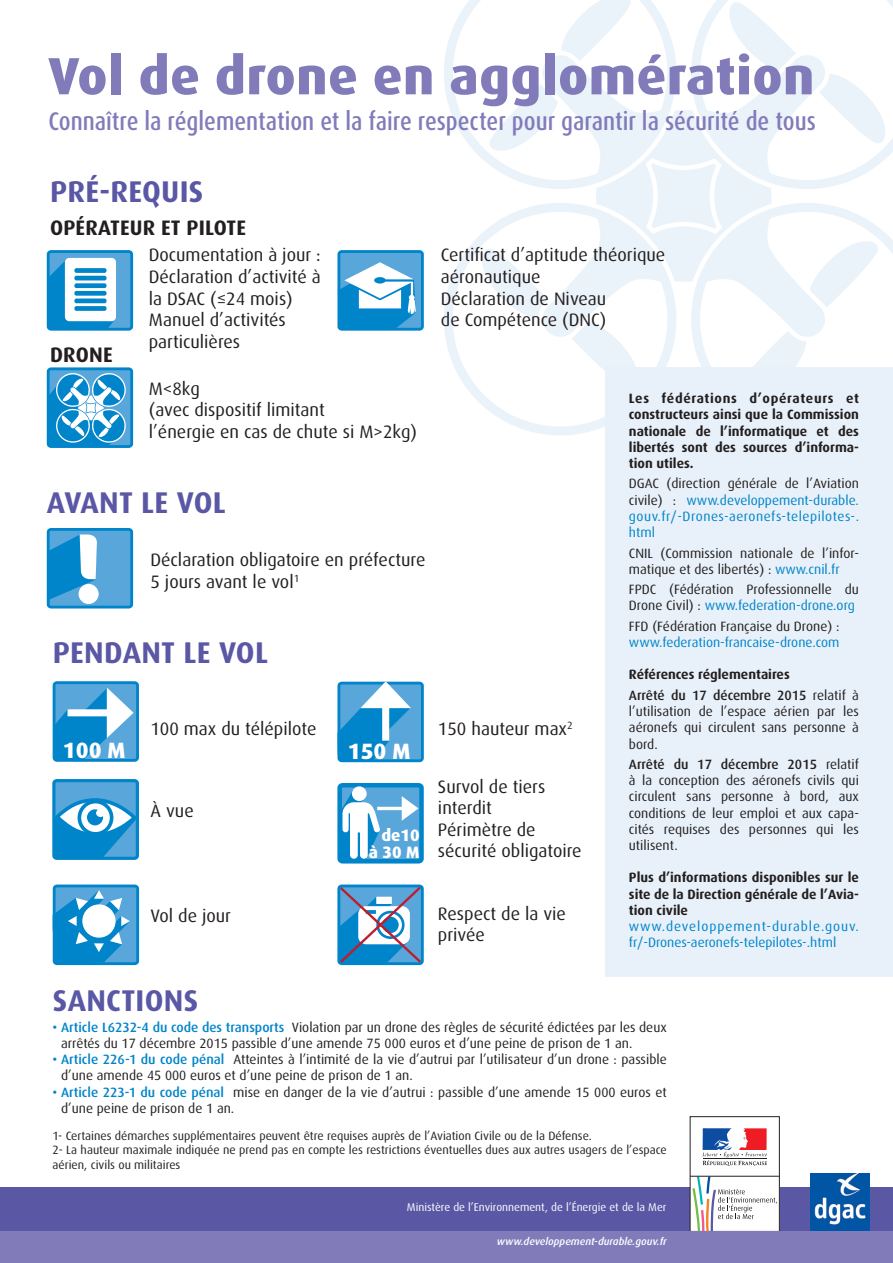
<style>
.page{position:relative;width:893px;height:1263px;background:#fff}
.page>*{position:absolute;margin:0;border:0;box-sizing:border-box;transform-origin:0 0}
.t1{font:800 52.5px "Dax OT";letter-spacing:.01em;color:#817bba}
.t2{font:700 30px "Dax OT";letter-spacing:.01em;color:#5a57a5}
.t3{font:500 condensed 25.5px "Dax OT";color:#817bba}
.t4{font:800 22.2px "Dax OT";color:#fff}
.t5{font:700 21px "Dax OT";letter-spacing:.01em;color:#231f20}
.t6{font:18px/21.6px "Dax OT";color:#231f20}
.t7{font:800 16.5px/16px "Dax OT";color:#fff;text-align:right}
.t8{font:13.5px/16.2px "Dax OT";color:#231f20}
.t9{font:700 13.5px/16.2px "Dax OT";color:#231f20;text-align:justify}
.t10{font:13.5px/16.2px "Dax OT";color:#0084ca;text-align:justify}
.t11{font:12px/14.4px "Dax OT";color:#231f20}
.t12{font:11.25px "Dax OT";color:#fff}
.t13{font:italic 500 10.35px "Dax OT";color:#fff}
.s1{color:#231f20}
.s2{color:#0084ca}
.s3{font-weight:500}
.s4{font-weight:400}
.s5{font-weight:500;color:#0084ca}
</style>
<div class="page">
<svg style="left:444px;top:0;width:31px;height:151px"></svg>
<svg style="left:444px;top:240px;width:162px;height:207px"></svg>
<svg style="left:475px;top:0;width:418px;height:405px"></svg>
<div style="left:606px;top:367px;width:287px;height:610px;background:#e8f1f9"></div>
<div style="left:0;top:1187px;width:893px;height:53px;background:#5a57a5"></div>
<img style="left:811px;top:1173px;width:58px;height:58px">
<div style="left:690px;top:1117px;width:89px;height:114px;background:#fff"></div>
<div style="left:690px;top:1116px;width:90px;height:116px;border:1px solid #231f20"></div>
<svg style="left:702px;top:1128px;width:65px;height:38px"></svg>
<hr style="left:690px;top:1176px;width:89px;height:1px;background:#231f20">
<svg style="left:692px;top:1176px;width:85px;height:55px"></svg>
<div style="left:0;top:1232px;width:893px;height:31px;background:#817bba"></div>
<div style="left:48px;top:252px;width:84px;height:77px;background:#59a6db;border-radius:3px"></div>
<div style="left:47px;top:250px;width:86px;height:81px;border:3px solid #0084ca;border-radius:3px"></div>
<svg style="left:49px;top:258px;width:67px;height:71px;background:#80c1e4"></svg>
<div style="left:339px;top:252px;width:83px;height:77px;background:#59a6db;border-radius:3px"></div>
<div style="left:337px;top:250px;width:87px;height:81px;border:3px solid #0084ca;border-radius:3px"></div>
<svg style="left:338px;top:262px;width:78px;height:67px"></svg>
<div style="left:48px;top:529px;width:84px;height:78px;background:#59a6db;border-radius:3px"></div>
<div style="left:47px;top:528px;width:86px;height:80px;border:3px solid #0084ca;border-radius:3px"></div>
<svg style="left:48px;top:534px;width:51px;height:73px"></svg>
<div style="left:54px;top:683px;width:84px;height:77px;background:#59a6db;border-radius:3px"></div>
<div style="left:53px;top:681px;width:86px;height:81px;border:3px solid #0084ca;border-radius:3px"></div>
<svg style="left:54px;top:687px;width:80px;height:74px"></svg>
<div style="left:339px;top:683px;width:83px;height:78px;background:#59a6db;border-radius:3px"></div>
<div style="left:337px;top:682px;width:87px;height:80px;border:3px solid #0084ca;border-radius:3px"></div>
<svg style="left:337px;top:681px;width:74px;height:80px"></svg>
<div style="left:48px;top:369px;width:84px;height:77px;background:#59a6db;border-radius:3px"></div>
<div style="left:47px;top:367px;width:86px;height:81px;border:3px solid #0084ca;border-radius:3px"></div>
<svg style="left:48px;top:371px;width:79px;height:76px"></svg>
<div style="left:54px;top:781px;width:83px;height:77px;background:#59a6db;border-radius:3px"></div>
<div style="left:52px;top:779px;width:87px;height:81px;border:3px solid #0084ca;border-radius:3px"></div>
<svg style="left:53px;top:797px;width:86px;height:61px"></svg>
<div style="left:78px;top:800px;width:35px;height:36px;border:4px solid #0084ca;border-radius:50%"></div>
<div style="left:87px;top:809px;width:16px;height:16px;background:#0084ca;border-radius:50%"></div>
<div style="left:96px;top:809px;width:9px;height:8px;background:#fff;border-radius:50%"></div>
<div style="left:54px;top:886px;width:84px;height:78px;background:#59a6db;border-radius:3px"></div>
<div style="left:53px;top:884px;width:86px;height:81px;border:3px solid #0084ca;border-radius:3px"></div>
<svg style="left:53px;top:890px;width:77px;height:74px"></svg>
<svg style="left:337px;top:884px;width:86px;height:81px"></svg>
<div style="left:337px;top:783px;width:87px;height:80px;border:4px solid #0084ca;border-radius:3px"></div>
<svg style="left:338px;top:786px;width:80px;height:75px"></svg>
<h1 class="t1" style="left:48px;top:46px;width:767px">Vol de drone en agglomération</h1>
<h3 class="t3" style="left:48px;top:105px;width:769px">Connaître la réglementation et la faire respecter pour garantir la sécurité de tous</h3>
<h2 class="t2" style="left:50px;top:174px;width:155px">Pré-requis</h2>
<h3 class="t5" style="left:50px;top:216px;width:198px">Opérateur et pilote</h3>
<h3 class="t5" style="left:50px;top:343px;width:64px">drone</h3>
<h3 class="t6" style="left:149px;top:245px;width:174px">Documentation à jour :<br>Déclaration d’activité à la DSAC (≤24 mois)<br>Manuel d’activités particulières</h3>
<h3 class="t6" style="left:149px;top:378px;width:270px">M&lt;8kg<br>(avec dispositif limitant<br>l’énergie en cas de chute si M&gt;2kg)</h3>
<h2 class="t2" style="left:47px;top:485px;width:180px">avant le vol</h2>
<h3 class="t6" style="left:150px;top:549px;width:277px">Déclaration obligatoire en préfecture<br>5 jours avant le vol<sup>1</sup></h3>
<h2 class="t2" style="left:53px;top:636px;width:217px">pendant le vol</h2>
<h3 class="t6" style="left:150px;top:718px;width:167px">100 max du télépilote</h3>
<h3 class="t4" style="left:63px;top:738px;width:64px">100 M</h3>
<h3 class="t4" style="left:348px;top:738px;width:64px">150 M</h3>
<h3 class="t6" style="left:151px;top:800px;width:45px">à vue</h3>
<h3 class="t6" style="left:151px;top:905px;width:82px">Vol de jour</h3>
<p class="t7" style="left:369px;top:828px;width:52px">de10 à 30 M</p>
<h3 class="t6" style="left:441px;top:245px;width:226px">Certificat d’aptitude théorique aéronautique<br>Déclaration de Niveau<br>de Compétence (DNC)</h3>
<h3 class="t6" style="left:438px;top:718px;width:136px">150 hauteur max<sup>2</sup></h3>
<h3 class="t6" style="left:438px;top:776px;width:145px">Survol de tiers interdit<br>Périmètre de sécurité obligatoire</h3>
<h3 class="t6" style="left:438px;top:903px;width:129px">Respect de la vie privée</h3>
<p class="t9" style="left:629px;top:390px;width:232px">Les fédérations d’opérateurs et constructeurs ainsi que la Commission nationale de l’informatique et des libertés sont des sources d’informa&shy;tion utiles.</p>
<p class="t10" style="left:629px;top:476px;width:232px"><span class="s1">DGAC (direction générale de l’Aviation civile) :</span> www.developpement-durable. gouv.fr/-Drones-aeronefs-telepilotes-. html</p>
<p class="t8" style="left:629px;top:545px;width:232px">CNIL (Commission nationale de l’infor&shy;matique et des libertés) : <span class="s2">www.cnil.fr</span></p>
<p class="t8" style="left:629px;top:581px;width:232px">FPDC (Fédération Professionnelle du<br>Drone Civil) : <span class="s2">www.federation-drone.org</span></p>
<p class="t8" style="left:629px;top:618px;width:212px">FFD (Fédération Française du Drone) :</p>
<p class="t10" style="left:629px;top:634px;width:212px">www.federation-francaise-drone.com</p>
<p class="t9" style="left:629px;top:665px;width:232px;line-height:20.4px">Références réglementaires<br><span class="s3">Arrêté du 17 décembre 2015</span> <span class="s4">relatif à</span></p>
<p class="t8" style="left:629px;top:703px;width:232px;text-align:justify">l’utilisation de l’espace aérien par les aéronefs qui circulent sans personne à bord.</p>
<p class="t8" style="left:629px;top:756px;width:232px;text-align:justify"><span class="s3">Arrêté du 17 décembre 2015</span> relatif à la conception des aéronefs civils qui circulent sans personne à bord, aux conditions de leur emploi et aux capa&shy;cités requises des personnes qui les utilisent.</p>
<p class="t9" style="left:629px;top:870px;width:232px">Plus d’informations disponibles sur le site de la Direction générale de l’Avia&shy;tion civile</p>
<p class="t10" style="left:629px;top:918px;width:231px">www.developpement-durable.gouv. fr/-Drones-aeronefs-telepilotes-.html</p>
<h2 class="t2" style="left:53px;top:983px;width:147px">sanctions</h2>
<p class="t8" style="left:61px;top:1019px;width:607px;text-indent:-9px"><span class="s5">• Article L6232-4 du code des transports</span> Violation par un drone des règles de sécurité édictées par les deux arrêtés du 17 décembre 2015 passible d’une amende 75 000 euros et d’une peine de prison de 1 an.</p>
<p class="t8" style="left:61px;top:1051px;width:607px;text-indent:-9px"><span class="s5">• Article 226-1 du code pénal</span> Atteintes à l’intimité de la vie d’autrui par l’utilisateur d’un drone : passible d’une amende 45 000 euros et d’une peine de prison de 1 an.</p>
<p class="t8" style="left:61px;top:1084px;width:607px;text-indent:-9px"><span class="s5">• Article 223-1 du code pénal</span> mise en danger de la vie d’autrui : passible d’une amende 15 000 euros et d’une peine de prison de 1 an.</p>
<p class="t11" style="left:53px;top:1129px;width:616px">1- Certaines démarches supplémentaires peuvent être requises auprès de l’Aviation Civile ou de la Défense.<br>2- La hauteur maximale indiquée ne prend pas en compte les restrictions éventuelles dues aux autres usagers de l’espace aérien, civils ou militaires</p>
<p class="t12" style="left:407px;top:1200px;width:261px">Ministère de l’Environnement, de l’Énergie et de la Mer</p>
<p class="t13" style="left:497px;top:1236px;width:171px">www.developpement-durable.gouv.fr</p>
</div>
